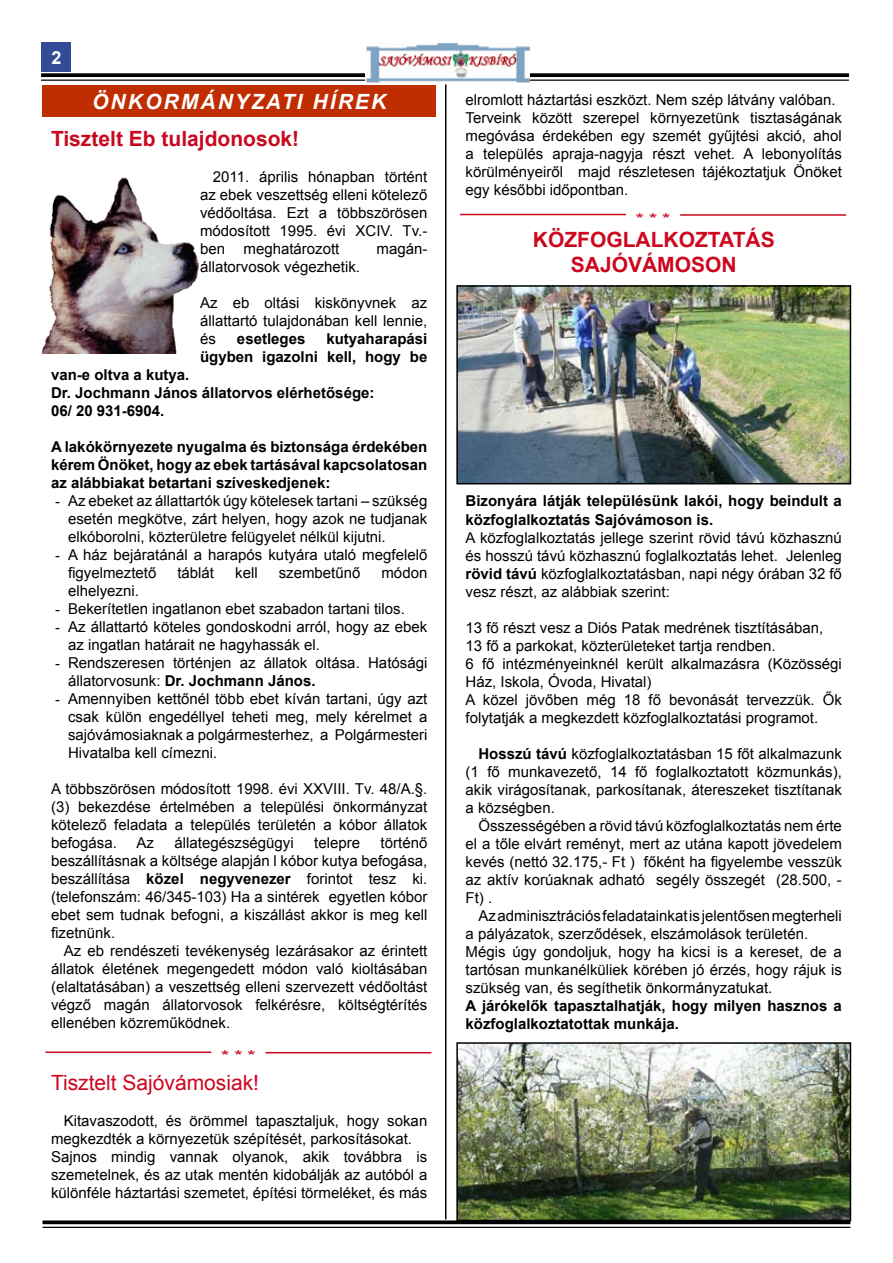
<style>
.page{position:relative;width:893px;height:1263px;background:#fff}
.page>*{position:absolute;margin:0;border:0;box-sizing:border-box;transform-origin:0 0}
.t1{font:700 21px/25.2px "Arial";color:#cd071e;text-align:center}
.t2{font:700 21px "Arial";color:#c8081e}
.t3{font:21px "Arial";color:#cd071e}
.t4{font:italic 700 21px "Arial";letter-spacing:.1em;color:#fff}
.t5{font:700 18px "Arial";color:#fff}
.t6{font:15px/18px "Arial";color:#000;text-align:justify}
.t7{font:700 15px/18px "Arial";color:#000}
.t8{font:15px "Arial";color:#c8081e;scale:1.5 1}
.s1{font-family:"Times New Roman"}
.s2{font-weight:700}
</style>
<div class="page">
<div style="left:41px;top:43px;width:30px;height:29px;background:#334c97"></div>
<svg style="left:41px;top:73px;width:808px;height:4px;background:#131313"></svg>
<hr style="left:41px;top:80px;width:808px;height:1px;background:#000">
<img style="left:365px;top:43px;width:164px;height:40px">
<hr style="left:43px;top:1220px;width:807px;height:4px;background:#000">
<hr style="left:43px;top:1227px;width:807px;height:1px;background:#000">
<hr style="left:445px;top:84px;width:1px;height:1135px;background:#000">
<hr style="left:45px;top:1051px;width:166px;height:2px;background:#c8081e">
<hr style="left:266px;top:1052px;width:165px;height:1px;background:#c8081e">
<div style="left:43px;top:85px;width:393px;height:32px;background:#bf2d00"></div>
<img style="left:43px;top:177px;width:156px;height:176px">
<img style="left:459px;top:288px;width:389px;height:193px">
<div style="left:456px;top:285px;width:395px;height:199px;border:2px solid #000"></div>
<img style="left:459px;top:1045px;width:389px;height:173px">
<div style="left:456px;top:1042px;width:395px;height:179px;border:2px solid #000"></div>
<hr style="left:460px;top:214px;width:166px;height:1px;background:#c8081e">
<hr style="left:680px;top:214px;width:166px;height:2px;background:#c8081e">
<p class="t5" style="left:51px;top:46px;width:12px">2</p>
<h1 class="t4" style="left:92px;top:88px;width:296px">ÖNKORMÁNYZATI HÍREK</h1>
<h1 class="t2" style="left:51px;top:124px;width:250px">Tisztelt Eb tulajdonosok!</h1>
<p class="t6" style="left:200px;top:168px;width:229px;text-indent:13px">2011. április hónapban történt az ebek veszettség elleni kötelező védőoltása. Ezt a többszörösen módosított 1995. évi XCIV. Tv.- ben meghatározott</p>
<p class="t6" style="left:376px;top:240px;width:52px">magán-</p>
<p class="t6" style="left:200px;top:258px;width:162px">állatorvosok végezhetik.</p>
<p class="t6" style="left:200px;top:294px;width:229px">Az eb oltási kiskönyvnek az állattartó tulajdonában kell lennie, és</p>
<p class="t7" style="left:200px;top:330px;width:229px;text-align:right">kutyaharapási<br>ügyben igazolni kell, hogy be</p>
<p class="t7" style="left:51px;top:366px;width:325px">van-e oltva a kutya.<br>Dr. Jochmann János állatorvos elérhetősége:<br>06/ 20 931-6904.</p>
<p class="t7" style="left:51px;top:438px;width:378px;text-align:justify">A lakókörnyezete nyugalma és biztonsága érdekében kérem Önöket, hogy az ebek tartásával kapcsolatosan az alábbiakat betartani szíveskedjenek:</p>
<p class="t6" style="left:68px;top:492px;width:361px;text-indent:-13px"><span class="s1">-</span> Az ebeket az állattartók úgy kötelesek tartani – szükség esetén megkötve, zárt helyen, hogy azok ne tudjanak elkóborolni, közterületre felügyelet nélkül kijutni.</p>
<p class="t6" style="left:68px;top:546px;width:361px;text-indent:-13px"><span class="s1">-</span> A ház bejáratánál a harapós kutyára utaló megfelelő figyelmeztető</p>
<p class="t7" style="left:237px;top:330px;width:70px">esetleges</p>
<p class="t6" style="left:177px;top:564px;width:38px">táblát</p>
<p class="t6" style="left:235px;top:564px;width:24px">kell</p>
<p class="t6" style="left:279px;top:564px;width:83px">szembetűnő</p>
<p class="t6" style="left:381px;top:564px;width:47px">módon</p>
<p class="t6" style="left:68px;top:582px;width:72px">elhelyezni.</p>
<p class="t6" style="left:55px;top:600px;width:351px"><span class="s1">-</span> Bekerítetlen ingatlanon ebet szabadon tartani tilos.</p>
<p class="t6" style="left:68px;top:618px;width:361px;text-indent:-13px"><span class="s1">-</span> Az állattartó köteles gondoskodni arról, hogy az ebek az ingatlan határait ne hagyhassák el.</p>
<p class="t6" style="left:68px;top:654px;width:361px;text-indent:-13px"><span class="s1">-</span> Rendszeresen történjen az állatok oltása. Hatósági állatorvosunk: <span class="s2">Dr. Jochmann János.</span></p>
<p class="t6" style="left:68px;top:690px;width:361px;text-indent:-13px"><span class="s1">-</span> Amennyiben kettőnél több ebet kíván tartani, úgy azt csak külön engedéllyel teheti meg, mely kérelmet a sajóvámosiaknak a polgármesterhez, a Polgármesteri Hivatalba kell címezni.</p>
<p class="t6" style="left:51px;top:780px;width:378px">A többszörösen módosított 1998. évi XXVIII. Tv. 48/A.§. (3) bekezdése értelmében a települési önkormányzat kötelező feladata a település területén a kóbor állatok befogása.</p>
<p class="t6" style="left:51px;top:834px;width:378px;text-indent:330px">történő beszállításnak a költsége alapján l kóbor kutya befogása, beszállítása <span class="s2">közel negyvenezer</span> forintot tesz ki. (telefonszám: 46/345-103) Ha a sintérek egyetlen kóbor ebet sem tudnak befogni, a kiszállást akkor is meg kell fizetnünk.</p>
<p class="t6" style="left:51px;top:942px;width:378px;text-indent:13px">Az eb rendészeti tevékenység lezárásakor az érintett állatok életének megengedett módon való kioltásában (elaltatásában) a veszettség elleni szervezett védőoltást végző magán állatorvosok felkérésre, költségtérítés ellenében közreműködnek.</p>
<p class="t6" style="left:137px;top:834px;width:19px">Az</p>
<p class="t6" style="left:175px;top:834px;width:121px">állategészségügyi</p>
<p class="t6" style="left:314px;top:834px;width:47px">telepre</p>
<p class="t8" style="left:221px;top:1046px;width:25px">***</p>
<h1 class="t3" style="left:51px;top:1068px;width:210px">Tisztelt Sajóvámosiak!</h1>
<p class="t6" style="left:51px;top:1112px;width:378px;text-align:left;text-indent:13px">Kitavaszodott, és örömmel tapasztaljuk, hogy sokan megkezdték a környezetük szépítését, parkosításokat.<br>Sajnos mindig vannak olyanok, akik továbbra is szemetelnek, és az utak mentén kidobálják az autóból a különféle háztartási szemetet, építési törmeléket, és más</p>
<p class="t6" style="left:466px;top:91px;width:378px;text-align:left">elromlott háztartási eszközt. Nem szép látvány valóban.<br>Terveink között szerepel környezetünk tisztaságának megóvása érdekében egy szemét gyűjtési akció, ahol a település apraja-nagyja részt vehet. A lebonyolítás körülményeiről majd részletesen tájékoztatjuk Önöket egy későbbi időpontban.</p>
<p class="t8" style="left:635px;top:208px;width:25px">***</p>
<h1 class="t1" style="left:533px;top:228px;width:243px">KÖZFOGLALKOZTATÁS<br>SAJÓVÁMOSON</h1>
<p class="t7" style="left:466px;top:493px;width:378px">Bizonyára látják településünk lakói, hogy beindult a közfoglalkoztatás Sajóvámoson is.</p>
<p class="t6" style="left:466px;top:528px;width:378px">A közfoglalkoztatás jellege szerint rövid távú közhasznú és hosszú távú közhasznú foglalkoztatás lehet. Jelenleg <span class="s2">rövid távú</span> közfoglalkoztatásban, napi négy órában 32 fő vesz részt, az alábbiak szerint:</p>
<p class="t6" style="left:466px;top:618px;width:378px;text-align:left">13 fő részt vesz a Diós Patak medrének tisztításában, 13 fő a parkokat, közterületeket tartja rendben.<br>6 fő intézményeinknél került alkalmazásra (Közösségi Ház, Iskola, Óvoda, Hivatal)<br>A közel jövőben még 18 fő bevonását tervezzük. Ők folytatják a megkezdett közfoglalkoztatási programot.</p>
<p class="t6" style="left:466px;top:744px;width:378px;text-indent:13px"><span class="s2">Hosszú távú</span> közfoglalkoztatásban 15 főt alkalmazunk (1 fő munkavezető, 14 fő foglalkoztatott közmunkás), akik virágosítanak, parkosítanak, átereszeket tisztítanak a községben.</p>
<p class="t6" style="left:466px;top:816px;width:378px;text-indent:13px">Összességében a rövid távú közfoglalkoztatás nem érte el a tőle elvárt reményt, mert az utána kapott jövedelem kevés (nettó 32.175,- Ft ) főként ha figyelembe vesszük az aktív korúaknak adható segély összegét (28.500, - Ft) .</p>
<p class="t6" style="left:466px;top:906px;width:378px;text-align:left;text-indent:13px">Az adminisztrációs feladatainkat is jelentősen megterheli a pályázatok, szerződések, elszámolások területén.<br>Mégis úgy gondoljuk, hogy ha kicsi is a kereset, de a tartósan munkanélküliek körében jó érzés, hogy rájuk is szükség van, és segíthetik önkormányzatukat.</p>
<p class="t7" style="left:466px;top:997px;width:378px">A járókelők tapasztalhatják, hogy milyen hasznos a közfoglalkoztatottak munkája.</p>
</div>
